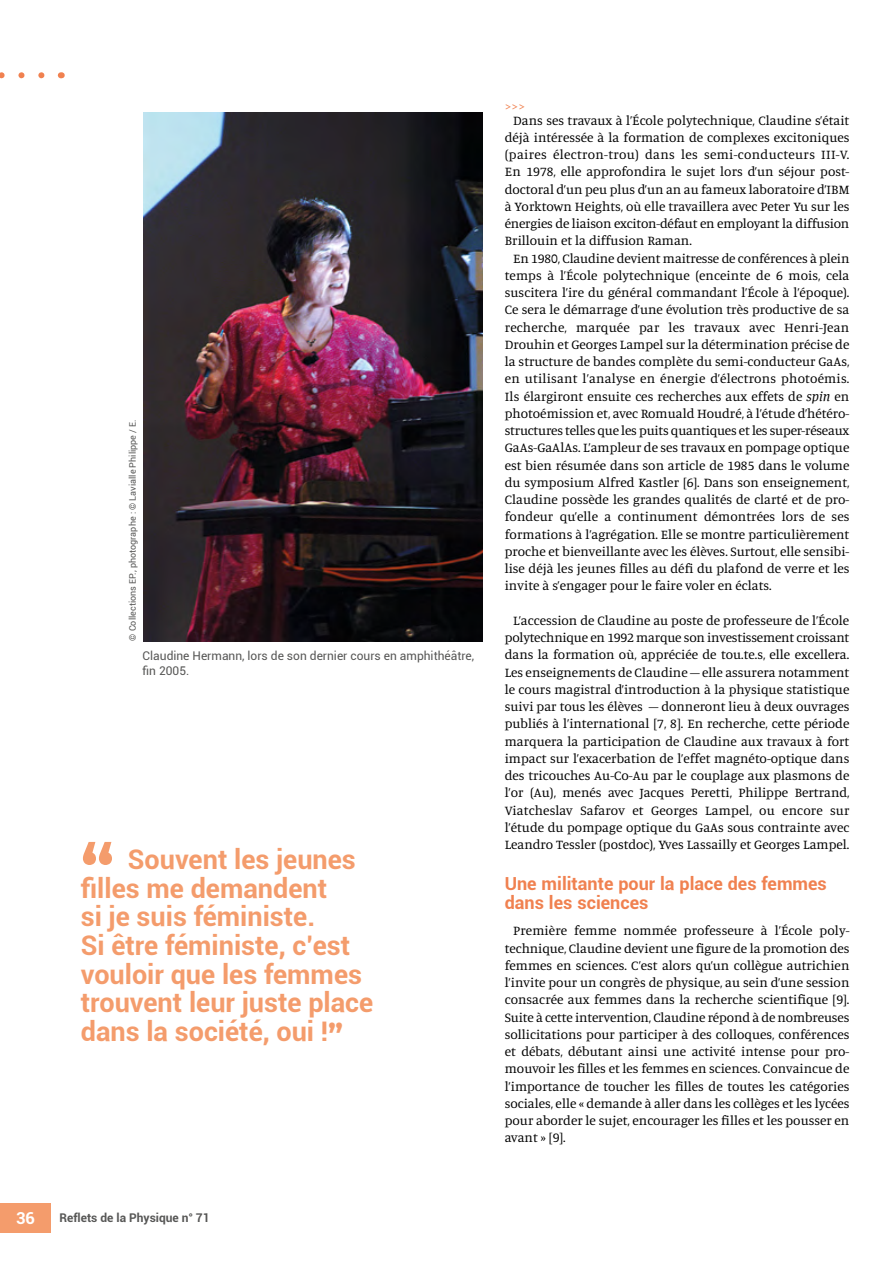
<style>
.page{position:relative;width:893px;height:1263px;background:#fff}
.page>*{position:absolute;margin:0;border:0;box-sizing:border-box;transform-origin:0 0}
.t1{font:700 27px/28.5px "Roboto";color:#f49c6c}
.t2{font:700 18px/19.5px "Roboto";color:#f08150}
.t3{font:700 16.5px "Roboto";color:#fff}
.t4{font:13.5px/17.2px "Manuale";color:#000;text-align:justify}
.t5{font:13.5px "Manuale";color:#f08150}
.t6{font:12px/15px "Roboto";color:#575756}
.t7{font:700 12px "Roboto";color:#575756}
.t8{font:9px "Roboto";color:#575756}
.s1{font-family:"Montserrat";font-size:30px}
.s2{font-style:italic}
</style>
<div class="page">
<svg style="left:0;top:72px;width:45px;height:6px"></svg>
<div style="left:0;top:1203px;width:51px;height:30px;background:#f49c6c"></div>
<img style="left:144px;top:113px;width:338px;height:528px">
<svg style="left:83px;top:842px;width:29px;height:23px"></svg>
<p class="t8" style="left:126px;top:640px;width:223px;rotate:-90deg">© Collections EP., photographe : © Lavialle Philippe / E.</p>
<p class="t6" style="left:143px;top:647px;width:333px">Claudine Hermann, lors de son dernier cours en amphithéâtre, fin 2005.</p>
<h1 class="t1" style="left:81px;top:844px;width:294px;text-indent:47px">Souvent les jeunes filles me demandent<br>si je suis féministe.<br>Si être féministe, c’est vouloir que les femmes trouvent leur juste place dans la société, oui !<span class="s1">”</span></h1>
<p class="t3" style="left:16px;top:1207px;width:20px">36</p>
<p class="t7" style="left:60px;top:1209px;width:152px">Reflets de la Physique n° 71</p>
<p class="t5" style="left:505px;top:97px;width:22px">&gt;&gt;&gt;</p>
<p class="t4" style="left:505px;top:111px;width:346px;text-indent:9px">Dans ses travaux à l’École polytechnique, Claudine s’était déjà intéressée à la formation de complexes excitoniques (paires électron-trou) dans les semi-conducteurs III-V.<br>En 1978, elle approfondira le sujet lors d’un séjour post&shy;doctoral d’un peu plus d’un an au fameux laboratoire d’IBM à Yorktown Heights, où elle travaillera avec Peter Yu sur les énergies de liaison exciton-défaut en employant la diffusion Brillouin et la diffusion Raman.</p>
<p class="t4" style="left:505px;top:249px;width:346px;text-indent:9px">En 1980, Claudine devient maitresse de conférences à plein temps à l’École polytechnique (enceinte de 6 mois, cela suscitera l’ire du général commandant l’École à l’époque).<br>Ce sera le démarrage d’une évolution très productive de sa recherche, marquée par les travaux avec Henri-Jean Drouhin et Georges Lampel sur la détermination précise de la structure de bandes complète du semi-conducteur GaAs, en utilisant l’analyse en énergie d’électrons photoémis.<br>Ils élargiront ensuite ces recherches aux effets de <span class="s2">spin</span> en photoémission et, avec Romuald Houdré, à l’étude d’hétéro&shy;structures telles que les puits quantiques et les super-réseaux GaAs-GaAlAs. L’ampleur de ses travaux en pompage optique est bien résumée dans son article de 1985 dans le volume du symposium Alfred Kastler [6]. Dans son enseignement, Claudine possède les grandes qualités de clarté et de pro&shy;fondeur qu’elle a continument démontrées lors de ses formations à l’agrégation. Elle se montre particulièrement proche et bienveillante avec les élèves. Surtout, elle sensibi&shy;lise déjà les jeunes filles au défi du plafond de verre et les invite à s’engager pour le faire voler en éclats.</p>
<p class="t4" style="left:505px;top:611px;width:346px;text-indent:9px">L’accession de Claudine au poste de professeure de l’École polytechnique en 1992 marque son investissement croissant dans la formation où, appréciée de tou.te.s, elle excellera.<br>Les enseignements de Claudine – elle assurera notamment le cours magistral d’introduction à la physique statistique suivi par tous les élèves – donneront lieu à deux ouvrages publiés à l’international [7, 8]. En recherche, cette période marquera la participation de Claudine aux travaux à fort impact sur l’exacerbation de l’effet magnéto-optique dans des tricouches Au-Co-Au par le couplage aux plasmons de l’or (Au), menés avec Jacques Peretti, Philippe Bertrand, Viatcheslav Safarov et Georges Lampel, ou encore sur l’étude du pompage optique du GaAs sous contrainte avec Leandro Tessler (postdoc), Yves Lassailly et Georges Lampel.</p>
<h2 class="t2" style="left:505px;top:873px;width:324px">Une militante pour la place des femmes dans les sciences</h2>
<p class="t4" style="left:505px;top:922px;width:346px;text-indent:9px">Première femme nommée professeure à l’École poly&shy;technique, Claudine devient une figure de la promotion des femmes en sciences. C’est alors qu’un collègue autrichien l’invite pour un congrès de physique, au sein d’une session consacrée aux femmes dans la recherche scientifique [9].<br>Suite à cette intervention, Claudine répond à de nombreuses sollicitations pour participer à des colloques, conférences et débats, débutant ainsi une activité intense pour pro&shy;mouvoir les filles et les femmes en sciences. Convaincue de l’importance de toucher les filles de toutes les catégories sociales, elle « demande à aller dans les collèges et les lycées pour aborder le sujet, encourager les filles et les pousser en avant » [9].</p>
</div>
